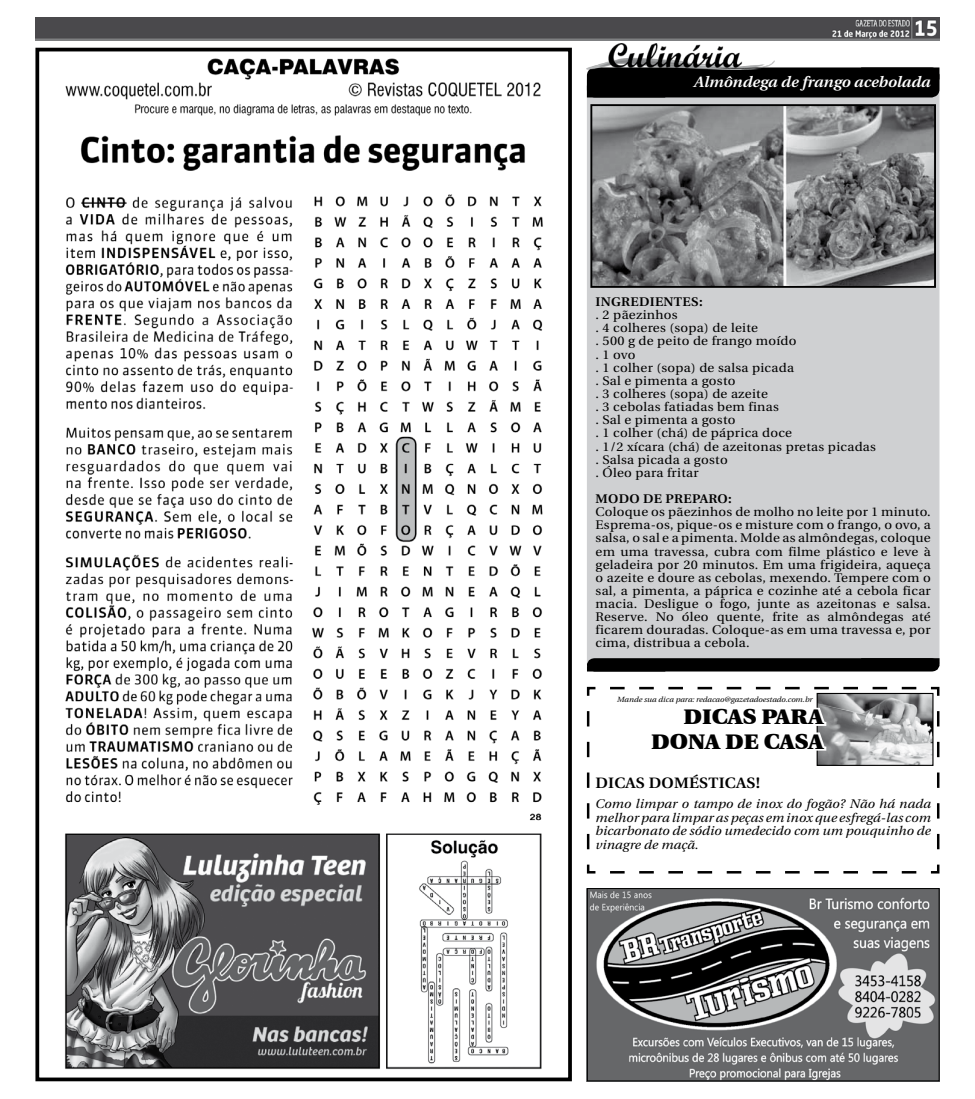
<style>
.page{position:relative;width:975px;height:1099px;background:#fff}
.page>*{position:absolute;margin:0;border:0;box-sizing:border-box;transform-origin:0 0}
.t1{font:900 21.62px/24.8px "Utopia";color:#000;text-align:right;scale:1.07 1}
.t2{font:italic 600 15px "Utopia";color:#fff;scale:1.07 1}
.t3{font:600 15px "Utopia";letter-spacing:.01em;color:#000;scale:1.07 1}
.t4{font:12.5px/13.1px "Utopia";letter-spacing:.02em;color:#000;scale:1.07 1}
.t5{font:italic 12.5px/13.8px "Utopia";letter-spacing:.01em;color:#000;text-align:justify;scale:1.07 1}
.t6{font:600 12.5px "Utopia";letter-spacing:.02em;color:#000;scale:1.07 1}
.t7{font:italic 7.5px "Utopia";color:#000;scale:1.07 1}
</style>
<div class="page">
<img style="left:35px;top:18px;width:904px;height:22px">
<svg style="left:586px;top:686px;width:354px;height:188px"></svg>
<img style="left:589px;top:890px;width:348px;height:189px">
<div style="left:587px;top:888px;width:352px;height:193px;border:1px solid #000"></div>
<div style="left:587px;top:79px;width:352px;height:585px;background:#cfd0d2"></div>
<div style="left:588px;top:69px;width:350px;height:27px;background:#000;border-radius:7px"></div>
<div style="left:587px;top:67px;width:352px;height:30px;border:2px solid #000;border-radius:7px"></div>
<div style="left:862px;top:69px;width:76px;height:9px;background:#000"></div>
<div style="left:861px;top:67px;width:78px;height:12px;border:2px solid #000"></div>
<div style="left:588px;top:87px;width:76px;height:9px;background:#000"></div>
<div style="left:587px;top:85px;width:78px;height:12px;border:2px solid #000"></div>
<img style="left:587px;top:44px;width:187px;height:25px">
<img style="left:593px;top:107px;width:339px;height:178px">
<div style="left:590px;top:104px;width:345px;height:184px;border:2px solid #000"></div>
<svg style="left:587px;top:657px;width:353px;height:15px;background:#1c1c1d"></svg>
<div style="left:587px;top:666px;width:78px;height:5px;border:2px solid #000"></div>
<div style="left:861px;top:658px;width:78px;height:5px;border:2px solid #000"></div>
<img style="left:65px;top:58px;width:478px;height:1011px">
<div style="left:35px;top:48px;width:537px;height:1033px;border:4px solid #000"></div>
<p class="t2" style="left:694px;top:74px;width:223px">Almôndega de frango acebolada</p>
<p class="t6" style="left:595px;top:295px;width:102px">INGREDIENTES:</p>
<p class="t4" style="left:595px;top:308px;width:263px">. 2 pãezinhos<br>. 4 colheres (sopa) de leite<br>. 500 g de peito de frango moído<br>. 1 ovo<br>. 1 colher (sopa) de salsa picada<br>. Sal e pimenta a gosto<br>. 3 colheres (sopa) de azeite<br>. 3 cebolas fatiadas bem finas<br>. Sal e pimenta a gosto<br>. 1 colher (chá) de páprica doce<br>. 1/2 xícara (chá) de azeitonas pretas picadas . Salsa picada a gosto<br>. Óleo para fritar</p>
<p class="t6" style="left:595px;top:491px;width:129px">MODO DE PREPARO:</p>
<p class="t4" style="left:595px;top:505px;width:315px;text-align:justify">Coloque os pãezinhos de molho no leite por 1 minuto.<br>Esprema-os, pique-os e misture com o frango, o ovo, a salsa, o sal e a pimenta. Molde as almôndegas, coloque em uma travessa, cubra com filme plástico e leve à geladeira por 20 minutos. Em uma frigideira, aqueça o azeite e doure as cebolas, mexendo. Tempere com o sal, a pimenta, a páprica e cozinhe até a cebola ficar macia. Desligue o fogo, junte as azeitonas e salsa.<br>Reserve. No óleo quente, frite as almôndegas até ficarem douradas. Coloque-as em uma travessa e, por cima, distribua a cebola.</p>
<p class="t7" style="left:617px;top:695px;width:184px">Mande sua dica para: redacao@gazetadoestado.com.br</p>
<h1 class="t1" style="left:651px;top:704px;width:164px">DI CAS PARA<br>DO NA DE CASA</h1>
<p class="t3" style="left:595px;top:774px;width:11px">DICA</p>
<p class="t3" style="left:636px;top:774px;width:118px">S DOMÉSTICAS!</p>
<p class="t5" style="left:595px;top:797px;width:315px">Como limpar o tampo de inox do fogão? Não há nada melhor para limpar as peças em inox que esfregá-las com bicarbonato de sódio umedecido com um pouquinho de vinagre de maçã.</p>
</div>
